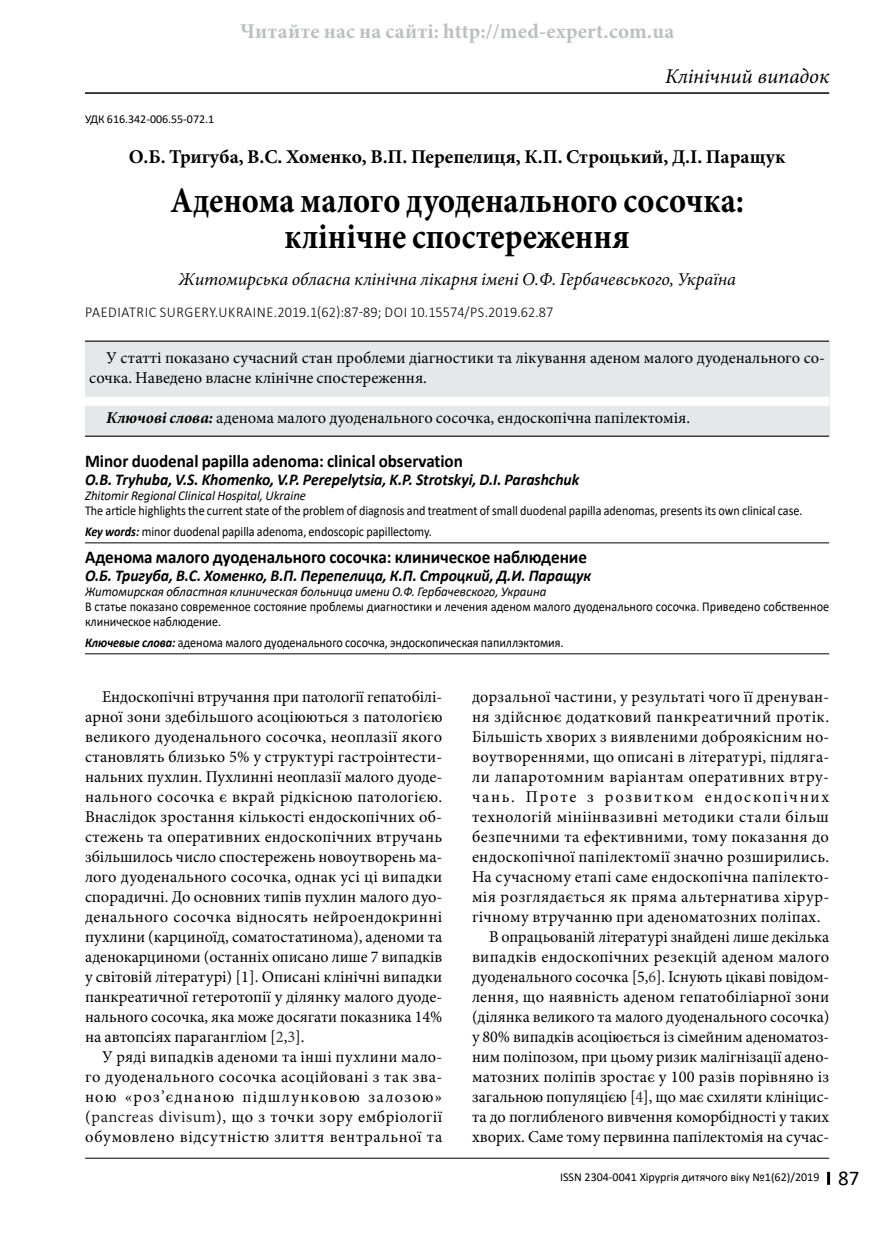
<style>
.page{position:relative;width:893px;height:1234px;background:#fff}
.page>*{position:absolute;margin:0;border:0;box-sizing:border-box;transform-origin:0 0}
.t1{font:700 36px/36px "Minion Pro";color:#000;text-align:center;scale:.9 1}
.t2{font:700 21px "Minion Pro";letter-spacing:.01em;color:#bcbec0}
.t3{font:italic 21px "Minion Pro";letter-spacing:-.015em;color:#000}
.t4{font:700 19.5px "Minion Pro";color:#000}
.t5{font:700 18px "Calibri";letter-spacing:-.005em;color:#000;scale:.95 1}
.t6{font:italic 18px "Minion Pro";color:#000}
.t7{font:16.5px/20px "Minion Pro";letter-spacing:.01em;color:#000;text-align:justify}
.t8{font:italic 700 16.5px "Calibri";color:#000;scale:.95 1}
.t9{font:16.5px "Minion Pro";letter-spacing:.03em;color:#000}
.t10{font:16.5px "Minion Pro";letter-spacing:.105em;color:#000}
.t11{font:300 15px "Calibri";letter-spacing:.035em;color:#000;scale:.95 1}
.t12{font:13.5px/21.5px "Calibri";color:#000;scale:.9 1}
.t13{font:italic 13.5px "Calibri";color:#000;scale:.95 1}
.t14{font:12px "Calibri";color:#000}
.s1{font-weight:700;font-style:italic}
.s2{color:#333}
.s3{color:#1e1e1e}
.s4{font-size:21px}
</style>
<div class="page">
<hr style="left:85px;top:92px;width:744px;height:2px;background:#000">
<svg style="left:827px;top:1171px;width:3px;height:13px"></svg>
<hr style="left:85px;top:1157px;width:744px;height:1px;background:#000">
<div style="left:85px;top:341px;width:744px;height:95px;background:#e6e7e8"></div>
<hr style="left:85px;top:340px;width:744px;height:1px;background:#000">
<div style="left:85px;top:397px;width:744px;height:9px;background:#fff"></div>
<hr style="left:85px;top:435px;width:744px;height:1px;background:#000">
<hr style="left:85px;top:542px;width:744px;height:1px;background:#000">
<hr style="left:85px;top:653px;width:744px;height:1px;background:#000">
<p class="t2" style="left:240px;top:16px;width:435px">Читайте нас на сайті: http://med-expert.com.ua</p>
<p class="t3" style="left:665px;top:62px;width:166px">Клінічний випадок</p>
<p class="t14" style="left:85px;top:111px;width:131px">УДК 616.342-006.55-072.1</p>
<p class="t4" style="left:129px;top:143px;width:658px">О.Б. Тригуба, В.С. Хоменко, В.П. Перепелиця, К.П. Строцький, Д.І. Паращук</p>
<h1 class="t1" style="left:170px;top:182px;width:639px">Аденома малого дуоденального сосочка: клінічне спостереження</h1>
<p class="t6" style="left:178px;top:267px;width:559px">Житомирська обласна клінічна лікарня імені О.Ф. Гербачевського, Україна</p>
<p class="t11" style="left:85px;top:303px;width:494px">PAEDIATRIC SURGERY.UKRAINE.2019.1(62):87-89; DOI 10.15574/PS.2019.62.87</p>
<p class="t7" style="left:89px;top:348px;width:737px;text-indent:17px">У статті показано сучасний стан проблеми діагностики та лікування аденом малого дуоденального со&shy;сочка. Наведено власне клінічне спостереження.</p>
<p class="t7" style="left:106px;top:407px;width:585px"><span class="s1">Ключові слова:</span> аденома малого дуоденального сосочка, ендоскопічна папілектомія.</p>
<p class="t5" style="left:85px;top:448px;width:399px">Minor duodenal papilla adenoma: clinical observation</p>
<p class="t8" style="left:85px;top:467px;width:522px">O.B. Tryhuba, V.S. Khomenko, V.P. Perepelytsia, K.P. Strotskyi, D.I. Parashchuk</p>
<p class="t13" style="left:85px;top:485px;width:234px">Zhitomir Regional Clinical Hospital, Ukraine</p>
<p class="t12" style="left:85px;top:499px;width:799px">The article highlights the current state of the problem of diagnosis and treatment of small duodenal papilla adenomas, presents its own clinical case.<br><span class="s1">Key words:</span> minor duodenal papilla adenoma, endoscopic papillectomy.</p>
<p class="t5" style="left:85px;top:544px;width:530px">Аденома малого дуоденального сосочка: клиническое наблюдение</p>
<p class="t8" style="left:85px;top:563px;width:534px">О.Б. Тригуба, В.С. Хоменко, В.П. Перепелица, К.П. Строцкий, Д.И. Паращук</p>
<p class="t13" style="left:85px;top:581px;width:487px">Житомирская областная клиническая больница имени О.Ф. Гербачевского, Украина</p>
<p class="t12" style="left:85px;top:598px;width:828px;line-height:15px">В статье показано современное состояние проблемы диагностики и лечения аденом малого дуоденального сосочка. Приведено собственное клиническое наблюдение.</p>
<p class="t12" style="left:85px;top:631px;width:533px"><span class="s1">Ключевые слова:</span> аденома малого дуоденального сосочка, эндоскопическая папиллэктомия.</p>
<p class="t7" style="left:85px;top:687px;width:359px;text-indent:17px">Ендоскопічні втручання при патології гепатобілі&shy;арної зони здебільшого асоціюються з патологією великого дуоденального сосочка, неоплазії якого становлять близько 5% у структурі гастроінтести&shy;нальних пухлин. Пухлинні неоплазії малого дуоде&shy;нального сосочка є вкрай рідкісною патологією.<br>Внаслідок зростання кількості ендоскопічних об&shy;стежень та оперативних ендоскопічних втручань збільшилось число спостережень новоутворень ма&shy;лого дуоденального сосочка, однак усі ці випадки спорадичні. До основних типів пухлин малого дуо&shy;денального сосочка відносять нейроендокринні пухлини (карциноїд, соматостатинома), аденоми та аденокарциноми (останніх описано лише 7 випадків у світовій літературі) [1]. Описані клінічні випадки панкреатичної гетеротопії у ділянку малого дуоде&shy;нального сосочка, яка може досягати показника 14% на автопсіях парагангліом [<span class="s2">2</span>,<span class="s2">3</span>].</p>
<p class="t7" style="left:85px;top:1046px;width:359px;text-indent:17px">У ряді випадків аденоми та інші пухлини мало&shy;го дуоденального сосочка асоційовані з так зва&shy;ною «роз’єднаною підшлунковою залозою» (<span class="s3">pancreas divisum</span>), що з точки зору ембріології обумовлено відсутністю злиття вентральної та</p>
<p class="t7" style="left:472px;top:687px;width:359px">дорзальної частини, у результаті чого її дренуван-</p>
<p class="t9" style="left:472px;top:705px;width:359px">ня здійснює додатковий панкреатичний протік.</p>
<p class="t7" style="left:472px;top:727px;width:359px">Більшість хворих з виявленими доброякісним но-</p>
<p class="t7" style="left:472px;top:747px;width:359px">воутвореннями, що описані в літературі, підляга-</p>
<p class="t9" style="left:472px;top:765px;width:359px">ли лапаротомним варіантам оперативних втру-</p>
<p class="t10" style="left:472px;top:785px;width:359px">чань. Проте з розвитком ендоскопічних</p>
<p class="t9" style="left:472px;top:805px;width:358px">технологій мініінвазивні методики стали більш</p>
<p class="t7" style="left:472px;top:826px;width:359px">безпечними та ефективними, тому показання до</p>
<p class="t7" style="left:472px;top:846px;width:359px">ендоскопічної папілектомії значно розширились.</p>
<p class="t7" style="left:472px;top:866px;width:359px">На сучасному етапі саме ендоскопічна папілекто-</p>
<p class="t7" style="left:472px;top:886px;width:359px">мія розглядається як пряма альтернатива хірур-</p>
<p class="t7" style="left:472px;top:906px;width:350px">гічному втручанню при аденоматозних поліпах.</p>
<p class="t7" style="left:489px;top:926px;width:342px">В опрацьованій літературі знайдені лише декілька</p>
<p class="t7" style="left:472px;top:946px;width:359px">випадків ендоскопічних резекцій аденом малого</p>
<p class="t7" style="left:472px;top:966px;width:357px">дуоденального сосочка [5,<span class="s2">6</span>]. Існують цікаві повідом-</p>
<p class="t7" style="left:472px;top:986px;width:359px">лення, що наявність аденом гепатобіліарної зони</p>
<p class="t7" style="left:472px;top:1006px;width:359px">(ділянка великого та малого дуоденального сосочка)</p>
<p class="t7" style="left:472px;top:1026px;width:359px">у 80% випадків асоціюється із сімейним аденоматоз-</p>
<p class="t7" style="left:472px;top:1046px;width:359px">ним поліпозом, при цьому ризик малігнізації адено-</p>
<p class="t7" style="left:472px;top:1066px;width:359px">матозних поліпів зростає у 100 разів порівняно із</p>
<p class="t7" style="left:472px;top:1086px;width:359px">загальною популяцією [<span class="s2">4</span>], що має схиляти клініцис-</p>
<p class="t7" style="left:472px;top:1106px;width:359px">та до поглибленого вивчення коморбідності у таких</p>
<p class="t7" style="left:472px;top:1126px;width:359px">хворих. Саме тому первинна папілектомія на сучас-</p>
<p class="t14" style="left:560px;top:1167px;width:301px">ISSN 2304-0041 Хірургія дитячого віку №1(62)/2019 <span class="s4">87</span></p>
</div>
